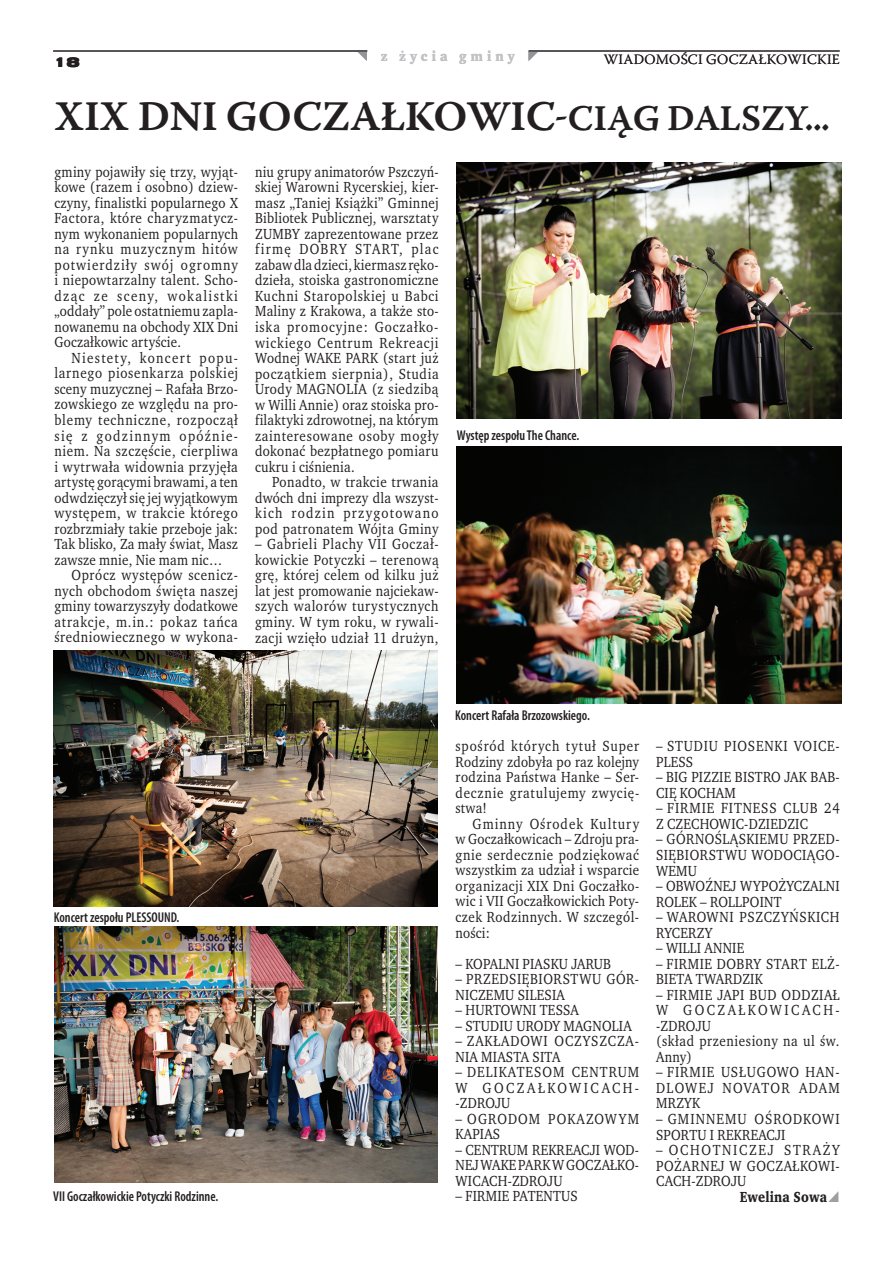
<style>
.page{position:relative;width:893px;height:1263px;background:#fff}
.page>*{position:absolute;margin:0;border:0;box-sizing:border-box;transform-origin:0 0}
.t1{font:42px "Warnock Pro Semibold Capt";letter-spacing:-.02em;color:#231f20}
.t2{font:36px "Warnock Pro Semibold Capt";color:#231f20}
.t3{font:15px/15.5px "Wro Text";letter-spacing:.03em;color:#231f20;text-align:justify;scale:.93 1}
.t4{font:15px/15.5px "Wro Text";letter-spacing:.06em;color:#231f20;scale:.93 1}
.t5{font:15px/15.5px "Wro Text";letter-spacing:.05em;color:#231f20;scale:.93 1}
.t6{font:15px/15.5px "Wro Text";letter-spacing:.08em;color:#231f20;scale:.93 1}
.t7{font:700 15px "Wro Text";letter-spacing:.015em;color:#231f20;scale:.93 1}
.t8{font:600 condensed 14.25px "Myriad Pro";color:#231f20;scale:.94 1}
.t9{font:300 14.25px "Warnock Pro";letter-spacing:.02em;color:#231f20}
.t10{font:700 14.25px "Wro Text";letter-spacing:.29em;color:#c1c2c4}
.t11{font:900 expanded 14.25px "Nimbus San TCE";color:#231f20}
.s1{font-size:36px}
</style>
<div class="page">
<hr style="left:53px;top:51px;width:314px;height:1px;background:#231f20">
<hr style="left:529px;top:51px;width:311px;height:1px;background:#231f20">
<img style="left:456px;top:162px;width:385px;height:256px">
<img style="left:456px;top:446px;width:385px;height:257px">
<img style="left:54px;top:650px;width:384px;height:256px">
<img style="left:54px;top:926px;width:384px;height:256px">
<p class="t11" style="left:53px;top:54px;width:28px">18</p>
<p class="t10" style="left:381px;top:47px;width:135px">z życia gminy</p>
<p class="t9" style="left:604px;top:51px;width:237px">WIADOMOŚCI GOCZAŁKOWICKIE</p>
<h1 class="t1" style="left:54px;top:91px;width:537px">XIX DNI GOCZAŁKOWIC<span class="s1">-CIĄG</span></h1>
<h2 class="t2" style="left:667px;top:96px;width:25px">DALSZY</h2>
<h2 class="t2" style="left:804px;top:96px;width:27px">...</h2>
<p class="t3" style="left:54px;top:164px;width:199px">gminy pojawiły się trzy, wyjąt&shy;kowe (razem i osobno) dziew&shy;czyny, finalistki popularnego X Factora, które charyzmatycz&shy;nym wykonaniem popularnych na rynku muzycznym hitów potwierdziły swój ogromny i niepowtarzalny talent. Scho&shy;dząc ze sceny, wokalistki „oddały” pole ostatniemu zapla&shy;nowanemu na obchody XIX Dni Goczałkowic artyście.</p>
<p class="t3" style="left:54px;top:350px;width:199px;text-indent:17px">Niestety, koncert popu&shy;larnego piosenkarza polskiej sceny muzycznej – Rafała Brzo&shy;zowskiego ze względu na pro&shy;blemy techniczne, rozpoczął się z godzinnym opóźnie&shy;niem. Na szczęście, cierpliwa i wytrwała widownia przyjęła artystę gorącymi brawami, a ten odwdzięczył się jej wyjątkowym występem, w trakcie którego rozbrzmiały takie przeboje jak:<br>Tak blisko, Za mały świat, Masz zawsze mnie, Nie mam nic…</p>
<p class="t3" style="left:54px;top:567px;width:199px;text-indent:17px">Oprócz występów scenicz&shy;nych obchodom święta naszej gminy towarzyszyły dodatkowe atrakcje, m.in.: pokaz tańca średniowiecznego w wykona-</p>
<p class="t3" style="left:255px;top:164px;width:199px">niu grupy animatorów Pszczyń&shy;skiej Warowni Rycerskiej, kier&shy;masz „Taniej Książki” Gminnej Bibliotek Publicznej, warsztaty ZUMBY zaprezentowane przez firmę DOBRY START, plac zabaw dla dzieci, kiermasz ręko&shy;dzieła, stoiska gastronomiczne Kuchni Staropolskiej u Babci Maliny z Krakowa, a także sto&shy;iska promocyjne: Goczałko&shy;wickiego Centrum Rekreacji Wodnej WAKE PARK (start już początkiem sierpnia), Studia Urody MAGNOLIA (z siedzibą w Willi Annie) oraz stoiska pro&shy;filaktyki zdrowotnej, na którym zainteresowane osoby mogły dokonać bezpłatnego pomiaru cukru i ciśnienia.</p>
<p class="t3" style="left:255px;top:474px;width:199px;text-indent:17px">Ponadto, w trakcie trwania dwóch dni imprezy dla wszyst&shy;kich rodzin przygotowano pod patronatem Wójta Gminy</p>
<p class="t3" style="left:255px;top:536px;width:199px">– Gabrieli Plachy VII Goczał&shy;kowickie Potyczki – terenową grę, której celem od kilku już lat jest promowanie najciekaw&shy;szych walorów turystycznych gminy. W tym roku, w rywali&shy;zacji wzięło udział 11 drużyn,</p>
<p class="t8" style="left:457px;top:427px;width:132px">Występ zespołu The Chance.</p>
<p class="t8" style="left:54px;top:908px;width:135px">Koncert zespołu PLESSOUND.</p>
<p class="t8" style="left:53px;top:1187px;width:177px">VII Goczałkowickie Potyczki Rodzinne.</p>
<p class="t8" style="left:455px;top:706px;width:145px">Koncert Rafała Brzozowskiego.</p>
<p class="t3" style="left:456px;top:738px;width:199px">spośród których tytuł Super Rodziny zdobyła po raz kolejny rodzina Państwa Hanke – Ser&shy;decznie gratulujemy zwycię&shy;stwa!</p>
<p class="t3" style="left:456px;top:816px;width:199px;text-indent:17px">Gminny Ośrodek Kultury w Goczałkowicach – Zdroju pra&shy;gnie serdecznie podziękować wszystkim za udział i wsparcie organizacji XIX Dni Goczałko&shy;wic i VII Goczałkowickich Poty&shy;czek Rodzinnych. W szczegól&shy;ności:</p>
<p class="t3" style="left:456px;top:956px;width:169px">– KOPALNI PIASKU JARUB</p>
<p class="t3" style="left:456px;top:971px;width:199px">– PRZEDSIĘBIORSTWU GÓR-<br>NICZEMU SILESIA</p>
<p class="t3" style="left:456px;top:1002px;width:134px">– HURTOWNI TESSA</p>
<p class="t3" style="left:456px;top:1018px;width:191px">– STUDIU URODY MAGNOLIA</p>
<p class="t4" style="left:456px;top:1033px;width:199px">– ZAKŁADOWI OCZYSZCZA-<br>NIA MIASTA SITA</p>
<p class="t3" style="left:456px;top:1064px;width:199px">– DELIKATESOM CENTRUM W GOCZAŁKOWICACH--ZDROJU</p>
<p class="t6" style="left:456px;top:1111px;width:199px">– OGRODOM POKAZOWYM<br>KAPIAS</p>
<p class="t3" style="left:456px;top:1142px;width:199px">– CENTRUM REKREACJI WOD-NEJ WAKE PARK W GOCZAŁKO-WICACH-ZDROJU</p>
<p class="t3" style="left:456px;top:1188px;width:133px">– FIRMIE PATENTUS</p>
<p class="t4" style="left:656px;top:738px;width:199px">– STUDIU PIOSENKI VOICE-<br>PLESS</p>
<p class="t3" style="left:656px;top:769px;width:199px">– BIG PIZZIE BISTRO JAK BAB-<br>CIĘ KOCHAM</p>
<p class="t3" style="left:656px;top:800px;width:199px">– FIRMIE FITNESS CLUB 24<br>Z CZECHOWIC-DZIEDZIC</p>
<p class="t3" style="left:656px;top:831px;width:199px">– GÓRNOŚLĄSKIEMU PRZED-SIĘBIORSTWU WODOCIĄGO-WEMU</p>
<p class="t3" style="left:656px;top:878px;width:199px">– OBWOŹNEJ WYPOŻYCZALNI<br>ROLEK – ROLLPOINT</p>
<p class="t5" style="left:656px;top:909px;width:199px">– WAROWNI PSZCZYŃSKICH<br>RYCERZY</p>
<p class="t3" style="left:656px;top:940px;width:96px">– WILLI ANNIE</p>
<p class="t3" style="left:656px;top:956px;width:199px">– FIRMIE DOBRY START ELŻ-<br>BIETA TWARDZIK</p>
<p class="t3" style="left:656px;top:987px;width:199px;text-align:left">– FIRMIE JAPI BUD ODDZIAŁ<br>W GOCZAŁKOWICACH--ZDROJU<br>(skład przeniesiony na ul św.<br>Anny)</p>
<p class="t3" style="left:656px;top:1064px;width:199px">– FIRMIE USŁUGOWO HAN-DLOWEJ NOVATOR ADAM MRZYK</p>
<p class="t3" style="left:656px;top:1111px;width:199px">– GMINNEMU OŚRODKOWI<br>SPORTU I REKREACJI</p>
<p class="t3" style="left:656px;top:1142px;width:199px">– OCHOTNICZEJ STRAŻY POŻARNEJ W GOCZAŁKOWI-CACH-ZDROJU</p>
<p class="t7" style="left:740px;top:1187px;width:96px">Ewelina Sowa</p>
</div>
